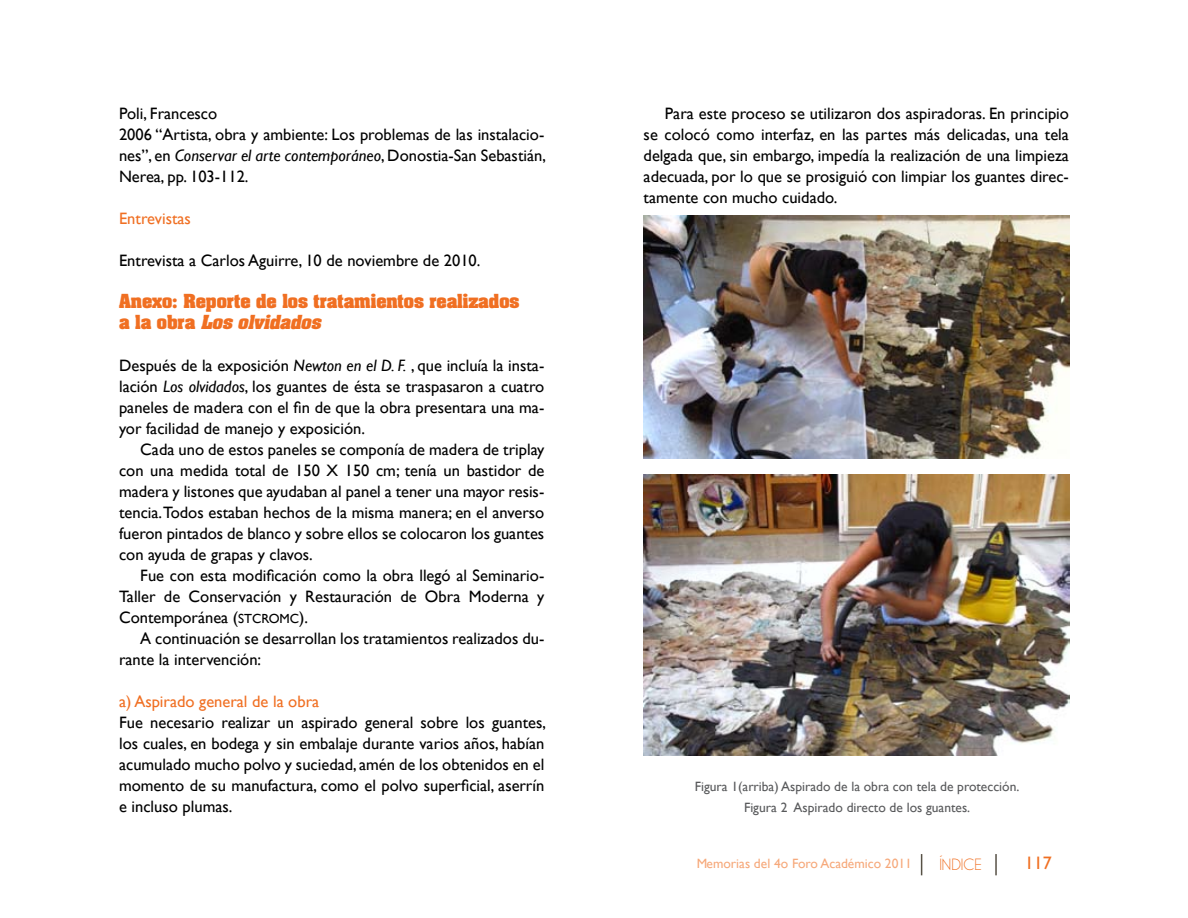
<style>
.page{position:relative;width:1188px;height:918px;background:#fff}
.page>*{position:absolute;margin:0;border:0;box-sizing:border-box;transform-origin:0 0}
.t1{font:18px "Gill Sans";color:#f06f22}
.t2{font:16.5px/21px "Gill Sans";color:#000;text-align:justify}
.t3{font:700 16.5px/21px "Aachen";color:#f06f22}
.t4{font:16.5px "Gill Sans";color:#f06f22}
.t5{font:16.5px "Champagne&Limousines";color:#f06f22}
.t6{font:13.5px/21px "Gill Sans";color:#58595b;text-align:center}
.t7{font:13.5px "Gill Sans";color:#f06f22}
.s1{font-style:italic}
.s2{font-family:"Gill Sans MT SC800";font-size:13.2px}
</style>
<div class="page">
<hr style="left:995px;top:854px;width:2px;height:21px;background:#575146">
<svg style="left:921px;top:854px;width:1px;height:21px"></svg>
<img style="left:644px;top:216px;width:425px;height:243px">
<img style="left:643px;top:475px;width:427px;height:281px">
<p class="t2" style="left:119px;top:103px;width:428px;text-align:left">Poli, Francesco<br>2006 “Artista, obra y ambiente: Los problemas de las instalacio&shy;nes”, en <span class="s1">Conservar el arte contemporáneo</span>, Donostia-San Sebastián, Nerea, pp. 103-112.</p>
<p class="t4" style="left:119px;top:209px;width:73px">Entrevistas</p>
<p class="t2" style="left:119px;top:250px;width:363px">Entrevista a Carlos Aguirre, 10 de noviembre de 2010.</p>
<p class="t3" style="left:119px;top:290px;width:402px">Anexo: Reporte de los tratamientos realizados a l a o b r a <span class="s1">Los olvidados</span></p>
<p class="t2" style="left:119px;top:355px;width:427px">Después de la exposición <span class="s1">Newton en el D. F.</span> , que incluía la insta&shy;lación <span class="s1">Los olvidados</span>, los guantes de ésta se traspasaron a cuatro paneles de madera con el fin de que la obra presentara una ma&shy;yor facilidad de manejo y exposición.</p>
<p class="t2" style="left:119px;top:439px;width:427px;text-indent:21px">Cada uno de estos paneles se componía de madera de triplay con una medida total de 150 X 150 cm; tenía un bastidor de madera y listones que ayudaban al panel a tener una mayor resis&shy;tencia. Todos estaban hechos de la misma manera; en el anverso fueron pintados de blanco y sobre ellos se colocaron los guantes con ayuda de grapas y clavos.</p>
<p class="t2" style="left:119px;top:565px;width:427px;text-indent:21px">Fue con esta modificación como la obra llegó al Seminario-Taller de Conservación y Restauración de Obra Moderna y Contemporánea (<span class="s2">STCROMC</span>).</p>
<p class="t2" style="left:119px;top:628px;width:427px;text-indent:21px">A continuación se desarrollan los tratamientos realizados du&shy;rante la intervención:</p>
<p class="t4" style="left:119px;top:692px;width:202px">a) Aspirado general de la obra</p>
<p class="t2" style="left:119px;top:712px;width:428px">Fue necesario realizar un aspirado general sobre los guantes, los cuales, en bodega y sin embalaje durante varios años, habían acumulado mucho polvo y suciedad, amén de los obtenidos en el momento de su manufactura, como el polvo superficial, aserrín e incluso plumas.</p>
<p class="t2" style="left:644px;top:103px;width:427px;text-indent:21px">Para este proceso se utilizaron dos aspiradoras. En principio se colocó como interfaz, en las partes más delicadas, una tela delgada que, sin embargo, impedía la realización de una limpieza adecuada, por lo que se prosiguió con limpiar los guantes direc&shy;tamente con mucho cuidado.</p>
<p class="t6" style="left:695px;top:776px;width:326px">Figura 1(arriba) Aspirado de la obra con tela de protección.<br>Figura 2 Aspirado directo de los guantes.</p>
<p class="t7" style="left:696px;top:856px;width:217px">Memorias del 4o Foro Académico 2011</p>
<p class="t5" style="left:939px;top:855px;width:44px">ÍNDICE</p>
<p class="t1" style="left:1025px;top:853px;width:28px">117</p>
</div>
